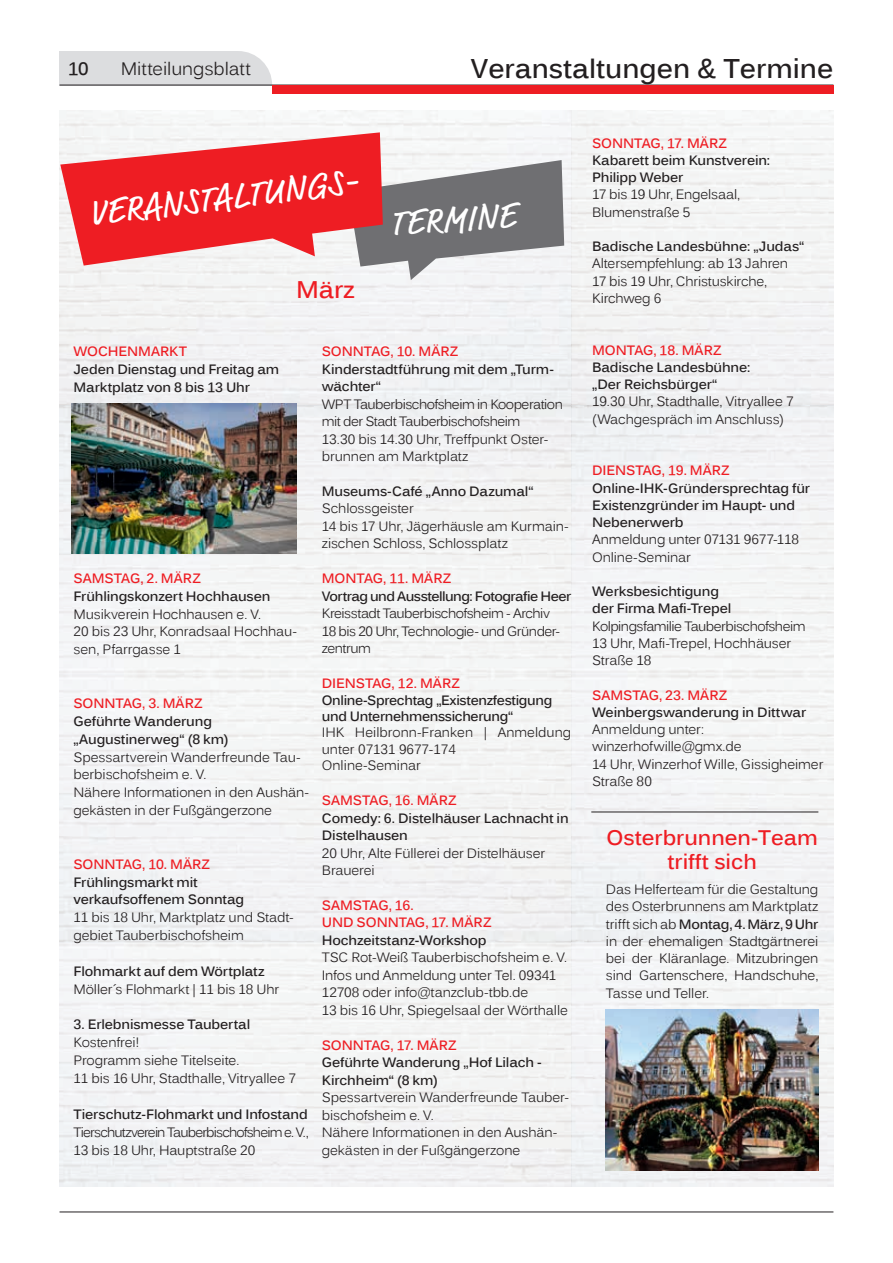
<style>
.page{position:relative;width:893px;height:1263px;background:#fff}
.page>*{position:absolute;margin:0;border:0;box-sizing:border-box;transform-origin:0 0}
.t1{font:36.15px "Market Web";color:#fff}
.t2{font:700 27px "Kalinga";color:#231f20}
.t3{font:700 24px "Kalinga";color:#ee1d23}
.t4{font:700 21px/24px "Kalinga";color:#ee1d23;text-align:center}
.t5{font:18px "Kalinga";letter-spacing:-.005em;color:#231f20}
.t6{font:700 18px "Kalinga";color:#231f20}
.t7{font:13.5px/17.2px "Kalinga";letter-spacing:-.01em;color:#231f20}
.t8{font:700 13.5px/17.2px "Kalinga";letter-spacing:-.01em;color:#231f20}
.t9{font:700 13.5px/17.4px "Kalinga";letter-spacing:-.005em;color:#ee1d23}
.t10{font:13.5px/17.4px "Kalinga";letter-spacing:-.035em;color:#231f20}
.t11{font:13.5px/17.4px "Kalinga";letter-spacing:-.04em;color:#231f20}
.t12{font:13.5px/17.2px "Kalinga";letter-spacing:-.03em;color:#231f20}
.t13{font:13.5px/17.9px "Kalinga";letter-spacing:-.06em;color:#231f20}
.t14{font:700 13.5px "Kalinga";letter-spacing:-.04em;color:#231f20}
.s1{font-weight:700}
</style>
<div class="page">
<hr style="left:60px;top:1211px;width:773px;height:1px;background:#231f20">
<svg style="left:60px;top:51px;width:773px;height:43px"></svg>
<img style="left:60px;top:111px;width:773px;height:1075px">
<svg style="left:60px;top:132px;width:504px;height:148px"></svg>
<hr style="left:591px;top:812px;width:227px;height:1px;background:#231f20">
<img style="left:606px;top:1010px;width:212px;height:160px">
<img style="left:72px;top:404px;width:225px;height:150px">
<h3 class="t6" style="left:68px;top:57px;width:22px">10</h3>
<h3 class="t5" style="left:121px;top:57px;width:132px">Mitteilungsblatt</h3>
<h2 class="t2" style="left:471px;top:51px;width:364px">Veranstaltungen &amp; Termine</h2>
<h1 class="t1" style="left:86px;top:192px;width:276px;rotate:-7deg">VERANSTALTUNGS-</h1>
<h3 class="t3" style="left:296px;top:274px;width:60px">März</h3>
<h1 class="t1" style="left:389px;top:202px;width:127px;rotate:-4deg">TERMINE</h1>
<p class="t9" style="left:74px;top:344px;width:115px">WOCHENMARKT</p>
<p class="t8" style="left:74px;top:362px;width:207px;line-height:17.9px">Jeden Dienstag und Freitag am<br>Marktplatz von 8 bis 13 Uhr</p>
<p class="t9" style="left:74px;top:571px;width:129px">SAMSTAG, 2. MÄRZ</p>
<p class="t8" style="left:74px;top:589px;width:198px">Frühlingskonzert Hochhausen</p>
<p class="t7" style="left:74px;top:606px;width:225px;line-height:17.9px">Musikverein Hochhausen e. V.<br>20 bis 23 Uhr, Konradsaal Hochhau&shy;sen, Pfarrgasse 1</p>
<p class="t9" style="left:74px;top:696px;width:131px">SONNTAG, 3. MÄRZ</p>
<p class="t8" style="left:74px;top:713px;width:157px;line-height:17.9px">Geführte Wanderung „Augustinerweg“ (8 km)</p>
<p class="t7" style="left:74px;top:749px;width:237px;line-height:17.9px">Spessartverein Wanderfreunde Tau&shy;berbischofsheim e. V.<br>Nähere Informationen in den Aushän&shy;gekästen in der Fußgängerzone</p>
<p class="t9" style="left:74px;top:856px;width:138px">SONNTAG, 10. MÄRZ</p>
<p class="t8" style="left:74px;top:874px;width:172px;line-height:17.9px">Frühlingsmarkt mit verkaufsoffenem Sonntag</p>
<p class="t7" style="left:74px;top:910px;width:222px;line-height:17.9px">11 bis 18 Uhr, Marktplatz und Stadt&shy;gebiet Tauberbischofsheim</p>
<p class="t8" style="left:74px;top:964px;width:193px">Flohmarkt auf dem Wörtplatz</p>
<p class="t7" style="left:74px;top:982px;width:207px">Möller´s Flohmarkt | 11 bis 18 Uhr</p>
<p class="t8" style="left:74px;top:1017px;width:178px">3. Erlebnismesse Taubertal</p>
<p class="t7" style="left:74px;top:1035px;width:224px;line-height:17.9px">Kostenfrei!<br>Programm siehe Titelseite.<br>11 bis 16 Uhr, Stadthalle, Vitryallee 7</p>
<p class="t8" style="left:74px;top:1107px;width:236px">Tierschutz-Flohmarkt und Infostand</p>
<p class="t13" style="left:74px;top:1124px;width:237px">Tierschutzverein Tauberbischofsheim e. V.,<br>13 bis 18 Uhr, Hauptstraße 20</p>
<p class="t9" style="left:322px;top:344px;width:138px">SONNTAG, 10. MÄRZ</p>
<p class="t8" style="left:322px;top:361px;width:234px">Kinderstadtführung mit dem „Turm&shy;wächter“</p>
<p class="t10" style="left:322px;top:396px;width:243px">WPT Tauberbischofsheim in Kooperation mit der Stadt Tauberbischofsheim<br>13.30 bis 14.30 Uhr, Treffpunkt Oster&shy;brunnen am Marktplatz</p>
<p class="t8" style="left:322px;top:484px;width:213px">Museums-Café „Anno Dazumal“</p>
<p class="t7" style="left:322px;top:501px;width:248px">Schlossgeister<br>14 bis 17 Uhr, Jägerhäusle am Kurmain&shy;zischen Schloss, Schlossplatz</p>
<p class="t9" style="left:322px;top:571px;width:131px">MONTAG, 11. MÄRZ</p>
<p class="t14" style="left:322px;top:587px;width:251px">Vortrag und Ausstellung: Fotografie Heer</p>
<p class="t11" style="left:322px;top:606px;width:240px">Kreisstadt Tauberbischofsheim - Archiv<br>18 bis 20 Uhr, Technologie- und Gründer&shy;zentrum</p>
<p class="t9" style="left:322px;top:676px;width:140px">DIENSTAG, 12. MÄRZ</p>
<p class="t8" style="left:322px;top:693px;width:232px;line-height:16.4px">Online-Sprechtag „Existenzfestigung und Unternehmenssicherung“</p>
<p class="t7" style="left:322px;top:726px;width:251px;line-height:16.4px">IHK Heilbronn-Franken | Anmeldung unter 07131 9677-174<br>Online-Seminar</p>
<p class="t9" style="left:322px;top:793px;width:136px">SAMSTAG, 16. MÄRZ</p>
<p class="t8" style="left:322px;top:810px;width:248px">Comedy: 6. Distelhäuser Lachnacht in<br>Distelhausen</p>
<p class="t7" style="left:322px;top:845px;width:225px">20 Uhr, Alte Füllerei der Distelhäuser<br>Brauerei</p>
<p class="t9" style="left:322px;top:898px;width:171px">SAMSTAG, 16.<br>UND SONNTAG, 17. MÄRZ</p>
<p class="t8" style="left:322px;top:933px;width:166px">Hochzeitstanz-Workshop</p>
<p class="t7" style="left:322px;top:950px;width:248px">TSC Rot-Weiß Tauberbischofsheim e. V.<br>Infos und Anmeldung unter Tel. 09341<br>12708 oder info@tanzclub-tbb.de<br>13 bis 16 Uhr, Spiegelsaal der Wörthalle</p>
<p class="t9" style="left:322px;top:1037px;width:136px">SONNTAG, 17. MÄRZ</p>
<p class="t8" style="left:322px;top:1055px;width:221px">Geführte Wanderung „Hof Lilach -<br>Kirchheim“ (8 km)</p>
<p class="t7" style="left:322px;top:1090px;width:249px">Spessartverein Wanderfreunde Tauber&shy;bischofsheim e. V.<br>Nähere Informationen in den Aushän&shy;gekästen in der Fußgängerzone</p>
<p class="t9" style="left:592px;top:135px;width:136px">SONNTAG, 17. MÄRZ</p>
<p class="t8" style="left:592px;top:153px;width:180px">Kabarett beim Kunstverein:<br>Philipp Weber</p>
<p class="t7" style="left:592px;top:187px;width:150px">17 bis 19 Uhr, Engelsaal,<br>Blumenstraße 5</p>
<p class="t8" style="left:592px;top:239px;width:214px">Badische Landesbühne: „Judas“</p>
<p class="t7" style="left:592px;top:256px;width:197px">Altersempfehlung: ab 13 Jahren<br>17 bis 19 Uhr, Christuskirche,<br>Kirchweg 6</p>
<p class="t9" style="left:592px;top:342px;width:131px">MONTAG, 18. MÄRZ</p>
<p class="t8" style="left:592px;top:360px;width:160px">Badische Landesbühne: „Der Reichsbürger“</p>
<p class="t7" style="left:592px;top:394px;width:203px">19.30 Uhr, Stadthalle, Vitryallee 7 (Wachgespräch im Anschluss)</p>
<p class="t9" style="left:592px;top:463px;width:139px">DIENSTAG, 19. MÄRZ</p>
<p class="t8" style="left:592px;top:480px;width:219px">Online-IHK-Gründersprechtag für<br>Existenzgründer im Haupt- und<br>Nebenerwerb</p>
<p class="t7" style="left:592px;top:532px;width:208px">Anmeldung unter 07131 9677-118<br>Online-Seminar</p>
<p class="t8" style="left:592px;top:584px;width:141px">Werksbesichtigung der Firma Mafi-Trepel</p>
<p class="t12" style="left:592px;top:618px;width:215px">Kolpingsfamilie Tauberbischofsheim<br>13 Uhr, Mafi-Trepel, Hochhäuser<br>Straße 18</p>
<p class="t9" style="left:592px;top:687px;width:137px">SAMSTAG, 23. MÄRZ</p>
<p class="t8" style="left:592px;top:705px;width:216px">Weinbergswanderung in Dittwar</p>
<p class="t7" style="left:592px;top:722px;width:233px">Anmeldung unter: winzerhofwille@gmx.de<br>14 Uhr, Winzerhof Wille, Gissigheimer<br>Straße 80</p>
<h3 class="t4" style="left:606px;top:827px;width:213px">Osterbrunnen-Team trifft sich</h3>
<p class="t7" style="left:606px;top:882px;width:214px;text-align:justify">Das Helferteam für die Gestaltung des Osterbrunnens am Marktplatz trifft sich ab <span class="s1">Montag, 4. März, 9 Uhr </span>in der ehemaligen Stadtgärtnerei bei der Kläranlage. Mitzubringen sind Gartenschere, Handschuhe, Tasse und Teller.</p>
</div>
